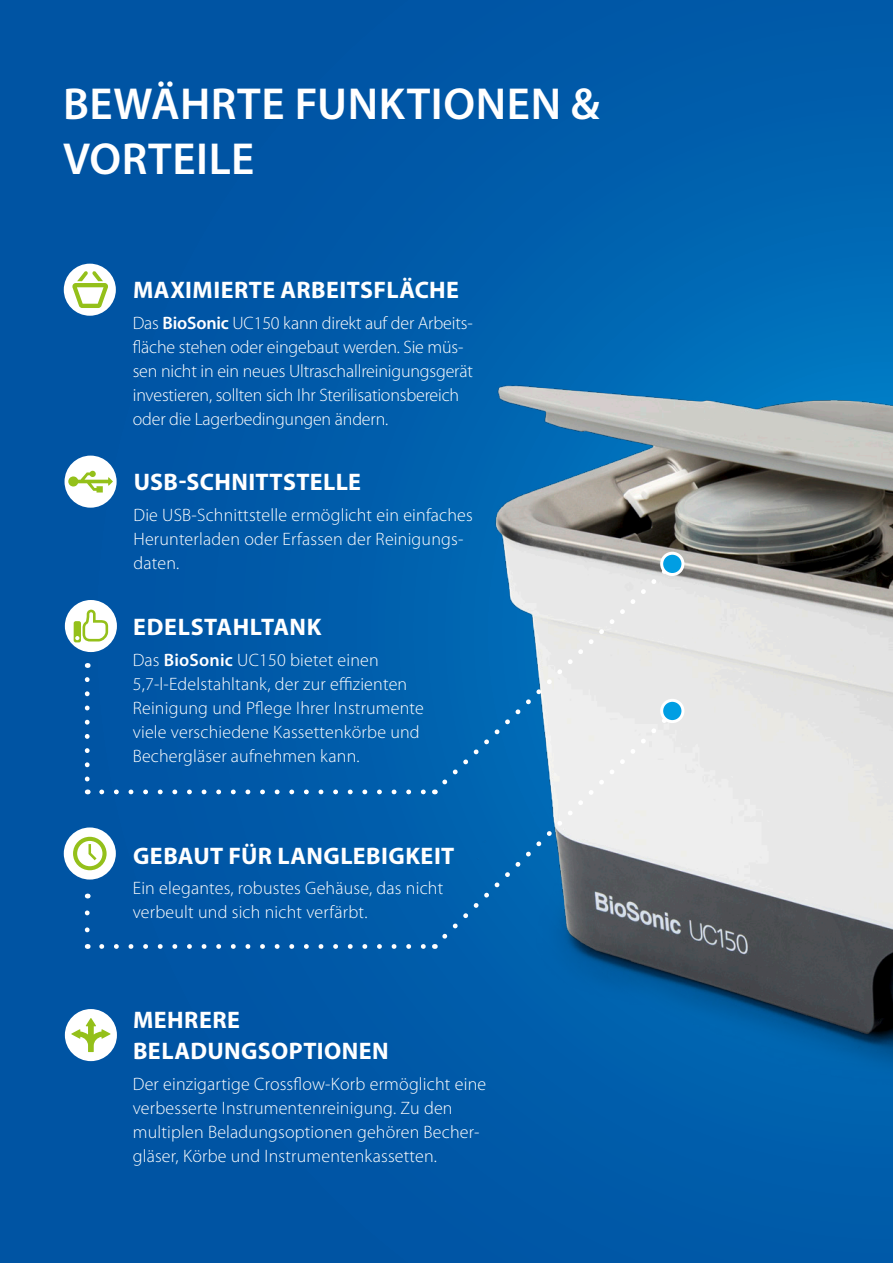
<style>
.page{position:relative;width:893px;height:1263px;background:#0056a5}
.page>*{position:absolute;margin:0;border:0;box-sizing:border-box;transform-origin:0 0}
.t1{font:600 45px/55.5px "Myriad Pro";letter-spacing:.015em;color:#fff}
.t2{font:700 24px/31.5px "Myriad Pro";letter-spacing:.02em;color:#fff}
.t3{font:300 18px/24px "Myriad Pro";letter-spacing:.01em;color:#fff}
.t4{font:300 18px/24px "Myriad Pro";letter-spacing:-.01em;color:#fff}
.s1{font-weight:600}
</style>
<div class="page">
<img style="left:429px;top:154px;width:464px;height:964px">
<div style="left:64px;top:264px;width:52px;height:52px;background:#fff;border-radius:50%"></div>
<svg style="left:72px;top:271px;width:37px;height:37px"></svg>
<div style="left:65px;top:456px;width:52px;height:52px;background:#fff;border-radius:50%"></div>
<svg style="left:68px;top:471px;width:45px;height:21px"></svg>
<svg style="left:85px;top:913px;width:5px;height:20px"></svg>
<svg style="left:102px;top:944px;width:324px;height:5px"></svg>
<svg style="left:438px;top:789px;width:236px;height:154px"></svg>
<svg style="left:102px;top:789px;width:325px;height:5px"></svg>
<svg style="left:438px;top:562px;width:236px;height:227px;background:#89b4d2"></svg>
<svg style="left:85px;top:679px;width:5px;height:115px"></svg>
<div style="left:65px;top:600px;width:52px;height:52px;background:#fff;border-radius:50%"></div>
<svg style="left:74px;top:610px;width:34px;height:32px"></svg>
<div style="left:65px;top:1009px;width:52px;height:52px;background:#fff;border-radius:50%"></div>
<svg style="left:71px;top:1018px;width:39px;height:34px"></svg>
<div style="left:662px;top:700px;width:21px;height:21px;background:#009ee3;border-radius:50%"></div>
<div style="left:660px;top:699px;width:24px;height:24px;border:3px solid #fff;border-radius:50%"></div>
<div style="left:662px;top:553px;width:21px;height:21px;background:#009ee3;border-radius:50%"></div>
<div style="left:660px;top:552px;width:24px;height:24px;border:3px solid #fff;border-radius:50%"></div>
<div style="left:64px;top:827px;width:52px;height:52px;background:#fff;border-radius:50%"></div>
<svg style="left:73px;top:837px;width:34px;height:33px"></svg>
<h1 class="t1" style="left:63px;top:76px;width:538px">BEWÄHRTE FUNKTIONEN &amp;<br>VORTEILE</h1>
<h2 class="t2" style="left:133px;top:274px;width:328px">MAXIMIERTE ARBEITSFLÄCHE</h2>
<p class="t4" style="left:133px;top:311px;width:342px">Das <span class="s1">BioSonic</span> UC150 kann direkt auf der Arbeits&shy;fläche stehen oder eingebaut werden. Sie müs&shy;sen nicht in ein neues Ultraschallreinigungsgerät investieren, sollten sich Ihr Sterilisationsbereich oder die Lagerbedingungen ändern.</p>
<h2 class="t2" style="left:134px;top:467px;width:229px">USB-SCHNITTSTELLE</h2>
<p class="t3" style="left:134px;top:503px;width:341px">Die USB-Schnittstelle ermöglicht ein einfaches<br>Herunterladen oder Erfassen der Reinigungs&shy;daten.</p>
<h2 class="t2" style="left:133px;top:612px;width:190px">EDELSTAHLTANK</h2>
<p class="t3" style="left:133px;top:648px;width:293px">Das <span class="s1">BioSonic</span> UC150 bietet einen 5,7-l-Edelstahltank, der zur effizienten Reinigung und Pflege Ihrer Instrumente viele verschiedene Kassettenkörbe und Bechergläser aufnehmen kann.</p>
<h2 class="t2" style="left:133px;top:840px;width:323px">GEBAUT FÜR LANGLEBIGKEIT</h2>
<p class="t3" style="left:133px;top:877px;width:312px">Ein elegantes, robustes Gehäuse, das nicht verbeult und sich nicht verfärbt.</p>
<h2 class="t2" style="left:133px;top:1004px;width:257px">MEHRERE<br>BELADUNGSOPTIONEN</h2>
<p class="t3" style="left:133px;top:1072px;width:355px">Der einzigartige Crossflow-Korb ermöglicht eine verbesserte Instrumentenreinigung. Zu den multiplen Beladungsoptionen gehören Becher&shy;gläser, Körbe und Instrumentenkassetten.</p>
</div>
